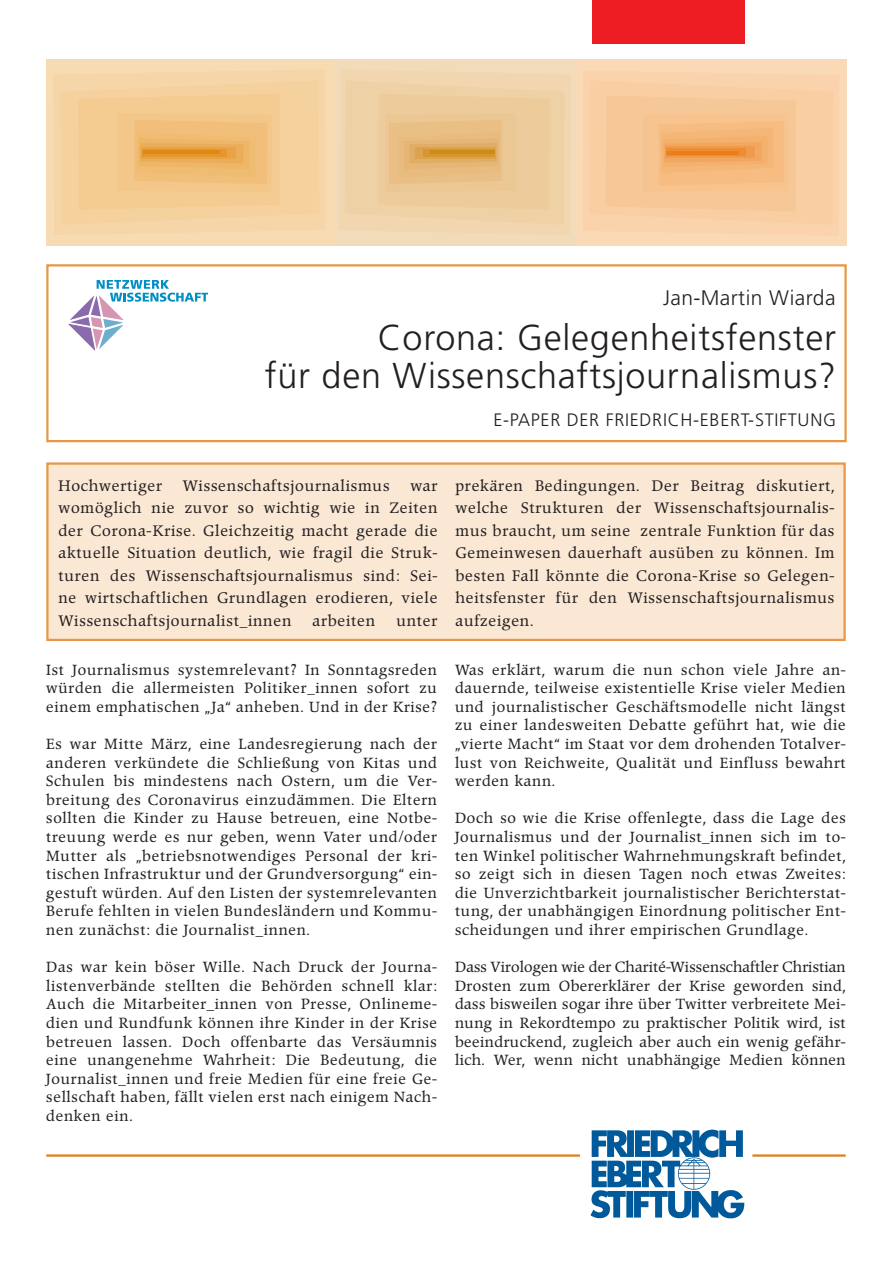
<style>
.page{position:relative;width:893px;height:1263px;background:#fff}
.page>*{position:absolute;margin:0;border:0;box-sizing:border-box;transform-origin:0 0}
.t1{font:300 36px/38.2px "Frutiger";letter-spacing:.02em;color:#231f20;text-align:right}
.t2{font:300 21px "Frutiger";letter-spacing:.02em;color:#231f20}
.t3{font:300 18px "Frutiger";letter-spacing:.04em;color:#231f20}
.t4{font:15px/22.5px "Poppl Pontifex BE";letter-spacing:.05em;color:#231f20;text-align:justify}
.t5{font:14.55px/18.6px "Poppl Pontifex BE";letter-spacing:.05em;color:#231f20;text-align:justify}
</style>
<div class="page">
<img style="left:590px;top:1129px;width:155px;height:90px">
<div style="left:46px;top:462px;width:800px;height:179px;background:#fae8d5;border:2px solid #e69748"></div>
<div style="left:592px;top:0;width:152px;height:44px;background:#ee1d23"></div>
<hr style="left:46px;top:1154px;width:534px;height:3px;background:#df7e1a">
<hr style="left:752px;top:1154px;width:94px;height:3px;background:#df7e1a">
<div style="left:46px;top:264px;width:801px;height:178px;background:#fff;border:2px solid #e69748"></div>
<div style="left:333px;top:60px;width:244px;height:186px;background:#f2dbba"></div>
<svg style="left:344px;top:80px;width:221px;height:145px;background:#ecca9a"></svg>
<div style="left:415px;top:147px;width:81px;height:12px;background:#dba34f"></div>
<svg style="left:424px;top:149px;width:71px;height:8px"></svg>
<hr style="left:430px;top:150px;width:64px;height:3px;background:#d08912">
<svg style="left:46px;top:61px;width:287px;height:184px;background:#f3cd96"></svg>
<svg style="left:577px;top:61px;width:269px;height:184px;background:#f8ca9b"></svg>
<svg style="left:68px;top:280px;width:140px;height:71px"></svg>
<h2 class="t2" style="left:663px;top:286px;width:174px">Jan-Martin Wiarda</h2>
<h1 class="t1" style="left:265px;top:319px;width:573px">Corona: Gelegenheitsfenster<br>für den Wissenschaftsjournalismus?</h1>
<p class="t3" style="left:493px;top:409px;width:344px">E-PAPER DER FRIEDRICH-EBERT-STIFTUNG</p>
<p class="t4" style="left:58px;top:475px;width:105px">Hochwertiger</p>
<p class="t4" style="left:183px;top:475px;width:208px">Wissenschaftsjournalismus</p>
<p class="t4" style="left:58px;top:475px;width:381px;text-indent:352px">war womöglich nie zuvor so wichtig wie in Zeiten der Corona-Krise. Gleichzeitig macht gerade die aktuelle Situation deutlich, wie fragil die Struk&shy;turen des Wissenschaftsjournalismus sind: Sei&shy;ne wirtschaftlichen Grundlagen erodieren, viele Wissenschaftsjournalist_innen</p>
<p class="t4" style="left:312px;top:610px;width:64px">arbeiten</p>
<p class="t4" style="left:396px;top:610px;width:43px">unter</p>
<p class="t4" style="left:455px;top:475px;width:381px">prekären Bedingungen. Der Beitrag diskutiert, welche Strukturen der Wissenschaftsjournalis&shy;mus braucht, um seine zentrale Funktion für das Gemeinwesen dauerhaft ausüben zu können. Im besten Fall könnte die Corona-Krise so Gelegen&shy;heitsfenster für den Wissenschaftsjournalismus aufzeigen.</p>
<p class="t5" style="left:46px;top:661px;width:392px">Ist Journalismus systemrelevant? In Sonntagsreden würden die allermeisten Politiker_innen sofort zu einem emphatischen „Ja“ anheben. Und in der Krise?</p>
<p class="t5" style="left:46px;top:735px;width:392px">Es war Mitte März, eine Landesregierung nach der anderen verkündete die Schließung von Kitas und Schulen bis mindestens nach Ostern, um die Ver&shy;breitung des Coronavirus einzudämmen. Die Eltern sollten die Kinder zu Hause betreuen, eine Notbe&shy;treuung werde es nur geben, wenn Vater und/oder Mutter als „betriebsnotwendiges Personal der kri&shy;tischen Infrastruktur und der Grundversorgung“ ein&shy;gestuft würden. Auf den Listen der systemrelevanten Berufe fehlten in vielen Bundesländern und Kommu&shy;nen zunächst: die Journalist_innen.</p>
<p class="t5" style="left:46px;top:958px;width:392px">Das war kein böser Wille. Nach Druck der Journa&shy;listenverbände stellten die Behörden schnell klar:<br>Auch die Mitarbeiter_innen von Presse, Onlineme&shy;dien und Rundfunk können ihre Kinder in der Krise betreuen lassen. Doch offenbarte das Versäumnis eine unangenehme Wahrheit: Die Bedeutung, die Journalist_innen und freie Medien für eine freie Ge&shy;sellschaft haben, fällt vielen erst nach einigem Nach&shy;denken ein.</p>
<p class="t5" style="left:455px;top:661px;width:392px">Was erklärt, warum die nun schon viele Jahre an&shy;dauernde, teilweise existentielle Krise vieler Medien und journalistischer Geschäftsmodelle nicht längst zu einer landesweiten Debatte geführt hat, wie die „vierte Macht“ im Staat vor dem drohenden Totalver&shy;lust von Reichweite, Qualität und Einfluss bewahrt werden kann.</p>
<p class="t5" style="left:455px;top:809px;width:392px">Doch so wie die Krise offenlegte, dass die Lage des Journalismus und der Journalist_innen sich im to&shy;ten Winkel politischer Wahrnehmungskraft befindet, so zeigt sich in diesen Tagen noch etwas Zweites: die Unverzichtbarkeit journalistischer Berichterstat&shy;tung, der unabhängigen Einordnung politischer Ent&shy;scheidungen und ihrer empirischen Grundlage.</p>
<p class="t5" style="left:455px;top:958px;width:392px">Dass Virologen wie der Charité-Wissenschaftler Christian Drosten zum Obererklärer der Krise geworden sind, dass bisweilen sogar ihre über Twitter verbreitete Mei&shy;nung in Rekordtempo zu praktischer Politik wird, ist beeindruckend, zugleich aber auch ein wenig gefähr&shy;lich. Wer, wenn nicht unabhängige Medien können</p>
</div>
